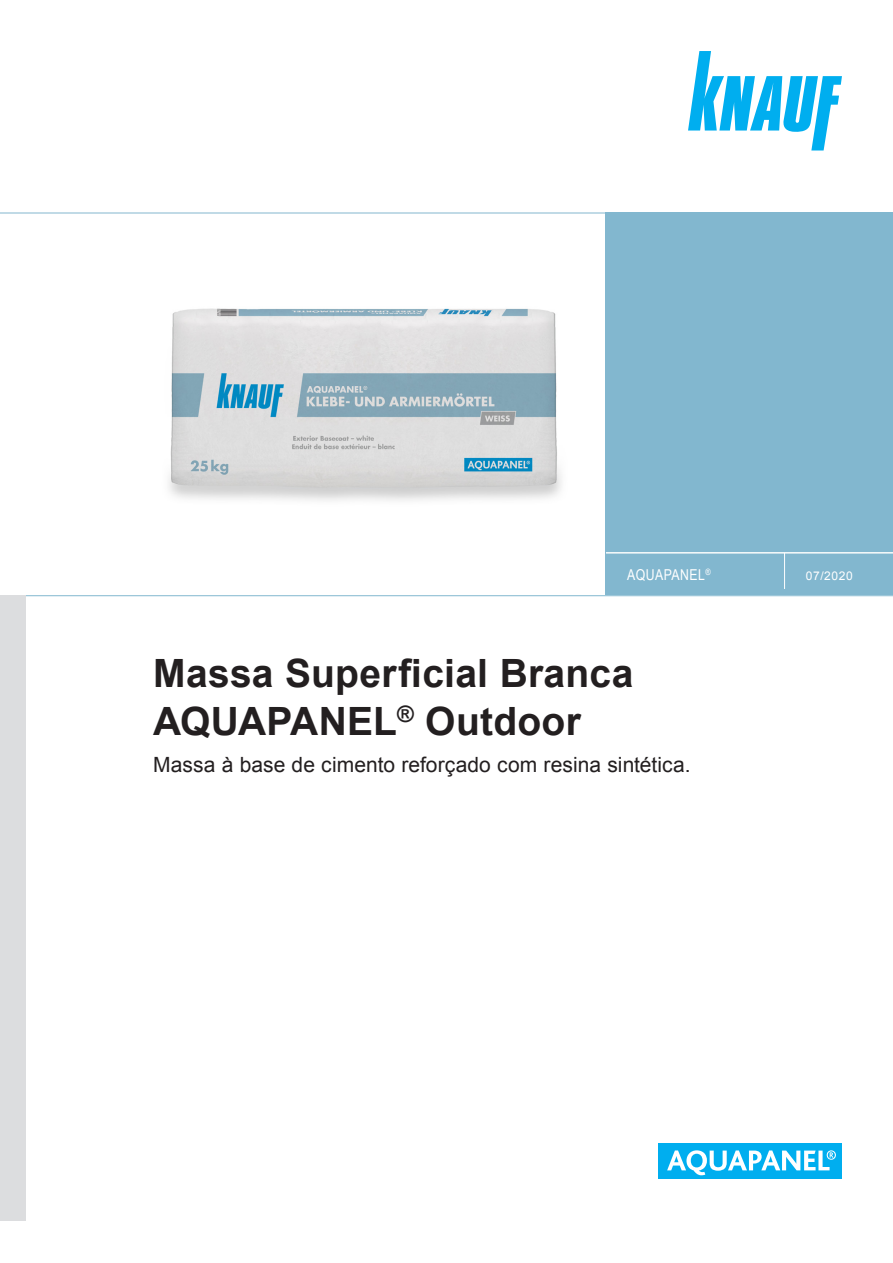
<style>
.page{position:relative;width:893px;height:1263px;background:#fff}
.page>*{position:absolute;margin:0;border:0;box-sizing:border-box;transform-origin:0 0}
.t1{font:700 39px "Arial";letter-spacing:.005em;color:#231f20}
.t2{font:21px "Arial";letter-spacing:.005em;color:#231f20}
.Cover_Categorie{font:15px "Arial Narrow";letter-spacing:.03em;color:#fff}
.Cover_Date{font:12px "Arial";letter-spacing:.05em;color:#fff}
</style>
<div class="page">
<svg style="left:688px;top:51px;width:154px;height:99px"></svg>
<div style="left:606px;top:213px;width:287px;height:382px;background:#82b7cf"></div>
<hr style="left:606px;top:552px;width:287px;height:1px;background:#fff">
<hr style="left:784px;top:553px;width:1px;height:36px;background:#fff">
<hr style="left:0;top:213px;width:893px;height:1px;background:#82b7cf">
<hr style="left:0;top:595px;width:893px;height:1px;background:#82b7cf">
<div style="left:658px;top:1143px;width:184px;height:35px;background:#00aeef"></div>
<svg style="left:667px;top:1150px;width:169px;height:25px"></svg>
<div style="left:0;top:595px;width:26px;height:625px;background:#dcdddf"></div>
<img style="left:168px;top:308px;width:394px;height:193px">
<p class="Cover_Categorie" style="left:627px;top:563px;width:85px">AQUAPANEL<sup>®</sup></p>
<p class="Cover_Date" style="left:806px;top:568px;width:48px">07/2020</p>
<p class="t1" style="left:153px;top:647px;width:482px">Massa Superficial Branca</p>
<p class="t1" style="left:153px;top:695px;width:429px">AQUAPANEL<sup>®</sup> Outdoor</p>
<p class="t2" style="left:153px;top:751px;width:539px">Massa à base de cimento reforçado com resina sintética.</p>
</div>
